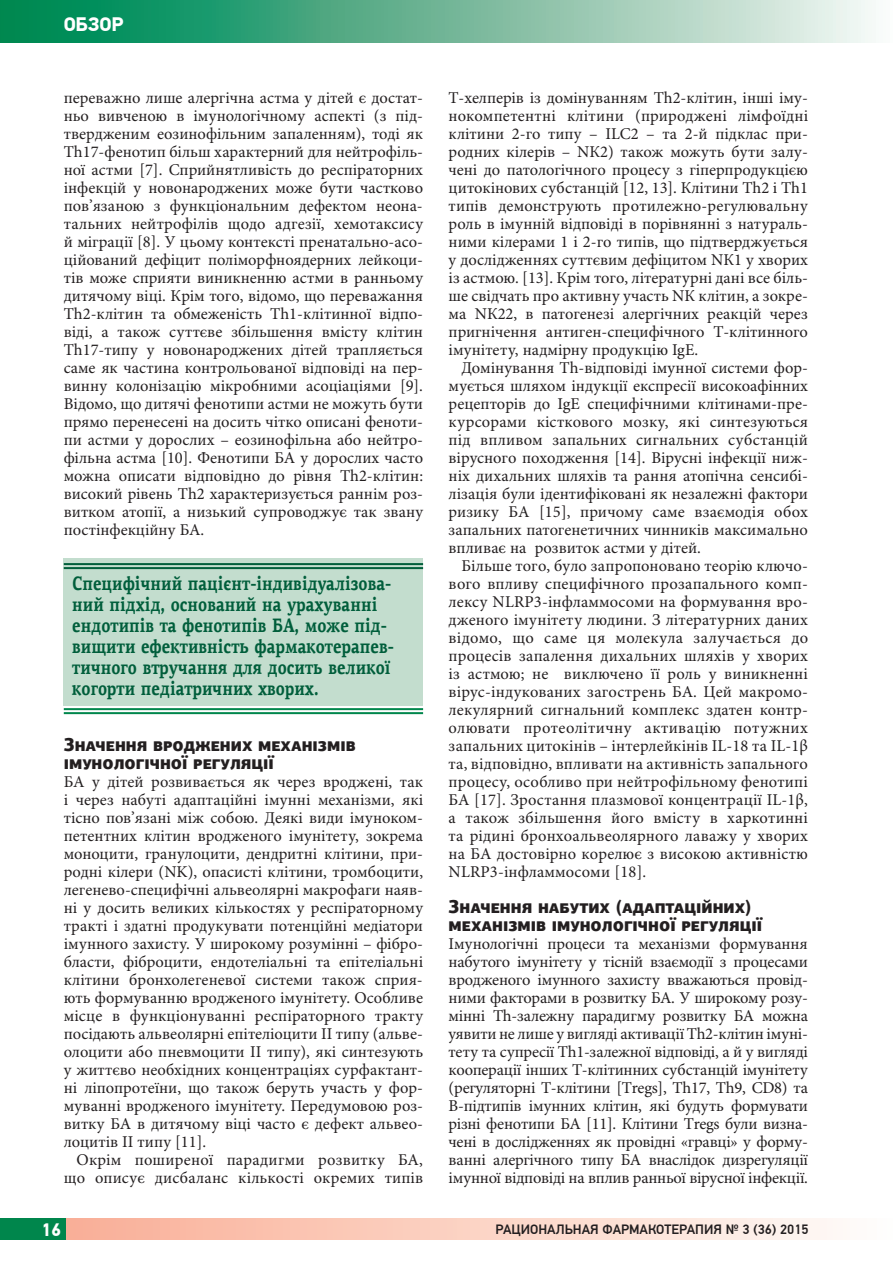
<style>
.page{position:relative;width:893px;height:1263px;background:#fff}
.page>*{position:absolute;margin:0;border:0;box-sizing:border-box;transform-origin:0 0}
.t1{font:700 19.5px/21px "PF Agora Serif Pro";color:#005e3b;scale:.8 1}
.t2{font:700 19.5px "PF Din Text Pro";color:#fff}
.t3{font:900 18.75px/18px "PF Agora Sans Pro";color:#231f20;scale:.9 1}
.t4{font:700 18px "PF Din Text Pro";color:#fff}
.t5{font:16.5px/18px "Minion Pro";color:#231f20;text-align:justify}
.t6{font:500 13.5px "PF Din Text Pro";color:#231f20}
</style>
<div class="page">
<div style="left:43px;top:1218px;width:850px;height:21px;background:linear-gradient(to right,#f6ab91,#fffdfa)"></div>
<div style="left:0;top:1218px;width:65px;height:21px;background:#00864c"></div>
<div style="left:0;top:0;width:893px;height:43px;background:linear-gradient(to right,#007f46,#f9f4f1)"></div>
<div style="left:64px;top:559px;width:359px;height:147px;background:#c3ddce"></div>
<hr style="left:64px;top:563px;width:359px;height:2px;background:#005e3b">
<hr style="left:64px;top:567px;width:359px;height:2px;background:#005e3b">
<hr style="left:64px;top:708px;width:359px;height:2px;background:#00864c">
<hr style="left:64px;top:712px;width:359px;height:2px;background:#00864c">
<p class="t2" style="left:64px;top:12px;width:61px">ОБЗОР</p>
<p class="t5" style="left:64px;top:89px;width:361px">переважно лише алергічна астма у дітей є достат&shy;ньо вивченою в імунологічному аспекті (з під&shy;твердженим еозинофільним запаленням), тоді як Тh17-фенотип більш характерний для нейтрофіль&shy;ної астми [7]. Сприйнятливість до респіраторних інфекцій у новонароджених може бути частково пов’язаною з функціональним дефектом неона&shy;тальних нейтрофілів щодо адгезії, хемотаксису й міграції [8]. У цьому контексті пренатально-асо&shy;ційований дефіцит поліморфноядерних лейкоци&shy;тів може сприяти виникненню астми в ранньому дитячому віці. Крім того, відомо, що переважання Тh2-клітин та обмеженість Тh1-клітинної відпо&shy;віді, а також суттєве збільшення вмісту клітин Тh17-типу у новонароджених дітей трапляється саме як частина контрольованої відповіді на пер&shy;винну колонізацію мікробними асоціаціями [9].<br>Відомо, що дитячі фенотипи астми не можуть бути прямо перенесені на досить чітко описані феноти&shy;пи астми у дорослих – еозинофільна або нейтро&shy;фільна астма [10]. Фенотипи БА у дорослих часто можна описати відповідно до рівня Тh2-клітин: високий рівень Тh2 характеризується раннім роз&shy;витком атопії, а низький супроводжує так звану постінфекційну БА.</p>
<p class="t1" style="left:72px;top:574px;width:403px">Специфічний пацієнт-індивідуалізова&shy;ний підхід, оснований на урахуванні ендотипів та фенотипів БА, може під&shy;вищити ефективність фармакотерапев&shy;тичного втручання для досить великої когорти педіатричних хворих.</p>
<p class="t3" style="left:64px;top:736px;width:326px">Значення вроджених механізмів імунологічної регуляції</p>
<p class="t5" style="left:64px;top:773px;width:361px">БА у дітей розвивається як через вроджені, так і через набуті адаптаційні імунні механізми, які тісно пов’язані між собою. Деякі види імуноком&shy;петентних клітин вродженого імунітету, зокрема моноцити, гранулоцити, дендритні клітини, при&shy;родні кілери (NK), опасисті клітини, тромбоцити, легенево-специфічні альвеолярні макрофаги наяв&shy;ні у досить великих кількостях у респіраторному тракті і здатні продукувати потенційні медіатори імунного захисту. У широкому розумінні – фібро&shy;бласти, фіброцити, ендотеліальні та епітеліальні клітини бронхолегеневої системи також сприя&shy;ють формуванню вродженого імунітету. Особливе місце в функціонуванні респіраторного тракту посідають альвеолярні епітеліоцити ІІ типу (альве&shy;олоцити або пневмоцити ІІ типу), які синтезують у життєво необхідних концентраціях сурфактант&shy;ні ліпопротеїни, що також беруть участь у фор&shy;муванні вродженого імунітету. Передумовою роз&shy;витку БА в дитячому віці часто є дефект альвео&shy;лоцитів ІІ типу [11].</p>
<p class="t5" style="left:64px;top:1151px;width:361px;text-align:right">Окрім поширеної парадигми розвитку БА, що описує дисбаланс кількості окремих типів</p>
<p class="t5" style="left:449px;top:89px;width:361px">Т-хелперів із домінуванням Тh2-клітин, інші іму&shy;нокомпетентні клітини (природжені лімфоїдні клітини 2-го типу – ILC2 – та 2-й підклас при&shy;родних кілерів – NК2) також можуть бути залу&shy;чені до патологічного процесу з гіперпродукцією цитокінових субстанцій [12, 13]. Клітини Тh2 і Тh1 типів демонструють протилежно-регулювальну роль в імунній відповіді в порівнянні з натураль&shy;ними кілерами 1 і 2-го типів, що підтверджується у дослідженнях суттєвим дефіцитом NК1 у хворих із астмою. [13]. Крім того, літературні дані все біль&shy;ше свідчать про активну участь NК клітин, а зокре&shy;ма NК22, в патогенезі алергічних реакцій через пригнічення антиген-специфічного Т-клітинного імунітету, надмірну продукцію IgЕ.</p>
<p class="t5" style="left:449px;top:359px;width:361px;text-indent:13px">Домінування Тh-відповіді імунної системи фор&shy;мується шляхом індукції експресії високоафінних рецепторів до IgЕ специфічними клітинами-пре&shy;курсорами кісткового мозку, які синтезуються під впливом запальних сигнальних субстанцій вірусного походження [14]. Вірусні інфекції ниж&shy;ніх дихальних шляхів та рання атопічна сенсибі&shy;лізація були ідентифіковані як незалежні фактори ризику БА [15], причому саме взаємодія обох запальних патогенетичних чинників максимально впливає на розвиток астми у дітей.</p>
<p class="t5" style="left:449px;top:558px;width:361px;text-indent:13px">Більше того, було запропоновано теорію ключо&shy;вого впливу специфічного прозапального комп&shy;лексу NLRP3-інфламмосоми на формування вро&shy;дженого імунітету людини. З літературних даних відомо, що саме ця молекула залучається до процесів запалення дихальних шляхів у хворих із астмою; не виключено її роль у виникненні вірус-індукованих загострень БА. Цей макромо&shy;лекулярний сигнальний комплекс здатен контр&shy;олювати протеолітичну активацію потужних запальних цитокінів – інтерлейкінів ІL-18 та ІL-1β та, відповідно, впливати на активність запального процесу, особливо при нейтрофільному фенотипі БА [17]. Зростання плазмової концентрації ІL-1β, а також збільшення його вмісту в харкотинні та рідині бронхоальвеолярного лаважу у хворих на БА достовірно корелює з високою активністю NLRP3-інфламмосоми [18].</p>
<p class="t3" style="left:449px;top:898px;width:350px">Значення набутих (адаптаційних) механізмів імунологічної регуляції</p>
<p class="t5" style="left:449px;top:935px;width:361px">Імунологічні процеси та механізми формування набутого імунітету у тісній взаємодії з процесами вродженого імунного захисту вважаються провід&shy;ними факторами в розвитку БА. У широкому розу&shy;мінні Тh-залежну парадигму розвитку БА можна уявити не лише у вигляді активації Тh2-клітин імуні&shy;тету та супресії Тh1-залежної відповіді, а й у вигляді кооперації інших Т-клітинних субстанцій імунітету (регуляторні Т-клітини [Тregs], Тh17, Тh9, СD8) та В-підтипів імунних клітин, які будуть формувати різні фенотипи БА [11]. Клітини Тregs були визна&shy;чені в дослідженнях як провідні «гравці» у форму&shy;ванні алергічного типу БА внаслідок дизрегуляції імунної відповіді на вплив ранньої вірусної інфекції.</p>
<p class="t4" style="left:41px;top:1218px;width:21px">16</p>
<p class="t6" style="left:495px;top:1221px;width:314px">РАЦИОНАЛЬНАЯ ФАРМАКОТЕРАПИЯ № 3 (36) 2015</p>
</div>
